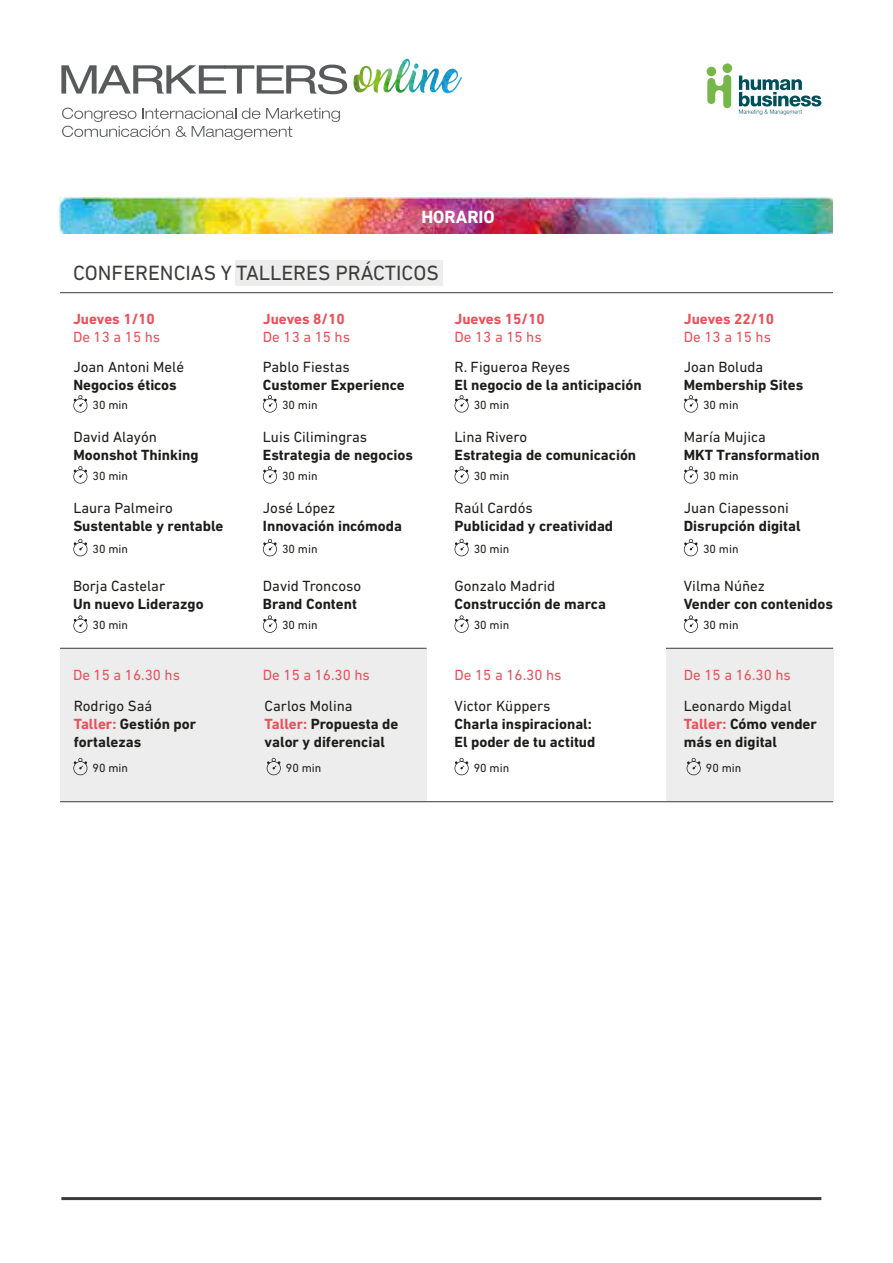
<style>
.page{position:relative;width:893px;height:1263px;background:#fff}
.page>*{position:absolute;margin:0;border:0;box-sizing:border-box;transform-origin:0 0}
.t1{font:21px "DIN Next LT Pro";color:#3c3c3b}
.t2{font:700 18px "DIN Next LT Pro";color:#fff}
.t3{font:700 15px/18px "DIN Next LT Pro";color:#1d1d1b}
.t4{font:15px "DIN Next LT Pro";color:#1d1d1b}
.t5{font:15px "DIN Next LT Pro";color:#ea5059}
.t6{font:700 15px "DIN Next LT Pro";color:#ea5059}
.t7{font:12px "DIN Next LT Pro";color:#1d1d1b}
.s1{font-weight:400}
.s2{color:#ea5059}
</style>
<div class="page">
<img style="left:60px;top:198px;width:772px;height:36px">
<div style="left:235px;top:260px;width:207px;height:26px;background:#ededed"></div>
<div style="left:722px;top:63px;width:10px;height:10px;background:#75b849;border-radius:50%"></div>
<div style="left:707px;top:67px;width:9px;height:9px;background:#75b849;border-radius:50%"></div>
<svg style="left:707px;top:75px;width:24px;height:33px"></svg>
<svg style="left:739px;top:76px;width:82px;height:39px"></svg>
<img style="left:353px;top:66px;width:109px;height:27px">
<svg style="left:61px;top:65px;width:286px;height:29px"></svg>
<svg style="left:62px;top:108px;width:278px;height:32px"></svg>
<hr style="left:61px;top:1197px;width:760px;height:3px;background:#3c3c3b">
<div style="left:60px;top:648px;width:367px;height:154px;background:#ededed"></div>
<div style="left:666px;top:648px;width:167px;height:154px;background:#ededed"></div>
<hr style="left:60px;top:292px;width:773px;height:1px;background:#3c3c3b">
<hr style="left:60px;top:801px;width:773px;height:1px;background:#3c3c3b">
<hr style="left:60px;top:648px;width:367px;height:1px;background:#3c3c3b">
<hr style="left:666px;top:648px;width:167px;height:1px;background:#3c3c3b">
<svg style="left:73px;top:395px;width:14px;height:18px"></svg>
<svg style="left:73px;top:466px;width:14px;height:18px"></svg>
<svg style="left:73px;top:539px;width:14px;height:17px"></svg>
<svg style="left:73px;top:615px;width:14px;height:18px"></svg>
<svg style="left:73px;top:758px;width:14px;height:17px"></svg>
<svg style="left:267px;top:758px;width:14px;height:17px"></svg>
<svg style="left:687px;top:758px;width:14px;height:17px"></svg>
<svg style="left:263px;top:395px;width:14px;height:18px"></svg>
<svg style="left:263px;top:466px;width:14px;height:18px"></svg>
<svg style="left:263px;top:539px;width:14px;height:17px"></svg>
<svg style="left:263px;top:615px;width:14px;height:18px"></svg>
<svg style="left:455px;top:395px;width:14px;height:18px"></svg>
<svg style="left:455px;top:466px;width:14px;height:18px"></svg>
<svg style="left:455px;top:539px;width:14px;height:17px"></svg>
<svg style="left:455px;top:615px;width:14px;height:18px"></svg>
<svg style="left:684px;top:395px;width:14px;height:18px"></svg>
<svg style="left:684px;top:466px;width:14px;height:18px"></svg>
<svg style="left:684px;top:539px;width:14px;height:17px"></svg>
<svg style="left:684px;top:615px;width:14px;height:18px"></svg>
<svg style="left:455px;top:758px;width:14px;height:17px"></svg>
<p class="t2" style="left:421px;top:207px;width:75px">HORARIO</p>
<h1 class="t1" style="left:73px;top:261px;width:367px">CONFERENCIAS Y TALLERES PRÁCTICOS</h1>
<p class="t6" style="left:73px;top:310px;width:83px">Jueves 1/10</p>
<p class="t5" style="left:73px;top:328px;width:89px">De 13 a 15 hs</p>
<p class="t6" style="left:263px;top:310px;width:83px">Jueves 8/10</p>
<p class="t5" style="left:263px;top:328px;width:89px">De 13 a 15 hs</p>
<p class="t6" style="left:455px;top:310px;width:92px">Jueves 15/10</p>
<p class="t5" style="left:455px;top:328px;width:89px">De 13 a 15 hs</p>
<p class="t6" style="left:684px;top:310px;width:92px">Jueves 22/10</p>
<p class="t5" style="left:684px;top:328px;width:89px">De 13 a 15 hs</p>
<p class="t4" style="left:73px;top:358px;width:112px">Joan Antoni Melé</p>
<p class="t3" style="left:73px;top:375px;width:105px">Negocios éticos</p>
<p class="t7" style="left:93px;top:398px;width:37px">30 min</p>
<p class="t4" style="left:73px;top:428px;width:85px">David Alayón</p>
<p class="t3" style="left:73px;top:446px;width:127px">Moonshot Thinking</p>
<p class="t4" style="left:263px;top:358px;width:88px">Pablo Fiestas</p>
<p class="t3" style="left:263px;top:375px;width:143px">Customer Experience</p>
<p class="t4" style="left:263px;top:428px;width:106px">Luis Cilimingras</p>
<p class="t3" style="left:263px;top:446px;width:152px">Estrategia de negocios</p>
<p class="t7" style="left:282px;top:398px;width:37px">30 min</p>
<p class="t4" style="left:455px;top:358px;width:117px">R. Figueroa Reyes</p>
<p class="t3" style="left:455px;top:375px;width:189px">El negocio de la anticipación</p>
<p class="t4" style="left:455px;top:428px;width:74px">Lina Rivero</p>
<p class="t3" style="left:455px;top:446px;width:183px">Estrategia de comunicación</p>
<p class="t7" style="left:474px;top:398px;width:37px">30 min</p>
<p class="t4" style="left:684px;top:358px;width:81px">Joan Boluda</p>
<p class="t3" style="left:684px;top:375px;width:121px">Membership Sites</p>
<p class="t4" style="left:684px;top:428px;width:83px">María Mujica</p>
<p class="t3" style="left:684px;top:446px;width:137px">MKT Transformation</p>
<p class="t7" style="left:703px;top:398px;width:37px">30 min</p>
<p class="t7" style="left:93px;top:469px;width:37px">30 min</p>
<p class="t7" style="left:282px;top:469px;width:37px">30 min</p>
<p class="t7" style="left:474px;top:469px;width:37px">30 min</p>
<p class="t7" style="left:703px;top:469px;width:37px">30 min</p>
<p class="t4" style="left:73px;top:500px;width:101px">Laura Palmeiro</p>
<p class="t3" style="left:73px;top:517px;width:152px">Sustentable y rentable</p>
<p class="t4" style="left:263px;top:500px;width:74px">José López</p>
<p class="t3" style="left:263px;top:517px;width:141px">Innovación incómoda</p>
<p class="t4" style="left:455px;top:500px;width:80px">Raúl Cardós</p>
<p class="t3" style="left:455px;top:517px;width:160px">Publicidad y creatividad</p>
<p class="t4" style="left:684px;top:500px;width:107px">Juan Ciapessoni</p>
<p class="t3" style="left:684px;top:517px;width:118px">Disrupción digital</p>
<p class="t7" style="left:93px;top:542px;width:37px">30 min</p>
<p class="t7" style="left:282px;top:542px;width:37px">30 min</p>
<p class="t7" style="left:474px;top:542px;width:37px">30 min</p>
<p class="t7" style="left:703px;top:542px;width:37px">30 min</p>
<p class="t4" style="left:73px;top:577px;width:94px">Borja Castelar</p>
<p class="t3" style="left:73px;top:595px;width:132px">Un nuevo Liderazgo</p>
<p class="t4" style="left:263px;top:577px;width:100px">David Troncoso</p>
<p class="t3" style="left:263px;top:595px;width:96px">Brand Content</p>
<p class="t4" style="left:455px;top:577px;width:102px">Gonzalo Madrid</p>
<p class="t3" style="left:455px;top:595px;width:153px">Construcción de marca</p>
<p class="t4" style="left:684px;top:577px;width:83px">Vilma Núñez</p>
<p class="t3" style="left:684px;top:595px;width:151px">Vender con contenidos</p>
<p class="t7" style="left:93px;top:618px;width:37px">30 min</p>
<p class="t7" style="left:282px;top:618px;width:37px">30 min</p>
<p class="t7" style="left:474px;top:618px;width:37px">30 min</p>
<p class="t7" style="left:703px;top:618px;width:37px">30 min</p>
<p class="t5" style="left:73px;top:666px;width:109px">De 15 a 16.30 hs</p>
<p class="t5" style="left:263px;top:666px;width:109px">De 15 a 16.30 hs</p>
<p class="t5" style="left:455px;top:666px;width:109px">De 15 a 16.30 hs</p>
<p class="t5" style="left:684px;top:666px;width:109px">De 15 a 16.30 hs</p>
<p class="t3" style="left:74px;top:697px;width:124px"><span class="s1">Rodrigo Saá<br></span><span class="s2">Taller:</span> Gestión por fortalezas</p>
<p class="t3" style="left:684px;top:697px;width:135px"><span class="s1">Leonardo Migdal<br></span><span class="s2">Taller:</span> Cómo vender más en digital</p>
<p class="t7" style="left:93px;top:761px;width:37px">90 min</p>
<p class="t7" style="left:286px;top:761px;width:37px">90 min</p>
<p class="t7" style="left:706px;top:761px;width:37px">90 min</p>
<p class="t3" style="left:265px;top:697px;width:135px"><span class="s1">Carlos Molina<br></span><span class="s2">Taller:</span> Propuesta de valor y diferencial</p>
<p class="t4" style="left:455px;top:697px;width:97px">Victor Küppers</p>
<p class="t3" style="left:455px;top:715px;width:142px">Charla inspiracional:<br>El poder de tu actitud</p>
<p class="t7" style="left:474px;top:761px;width:37px">90 min</p>
</div>
